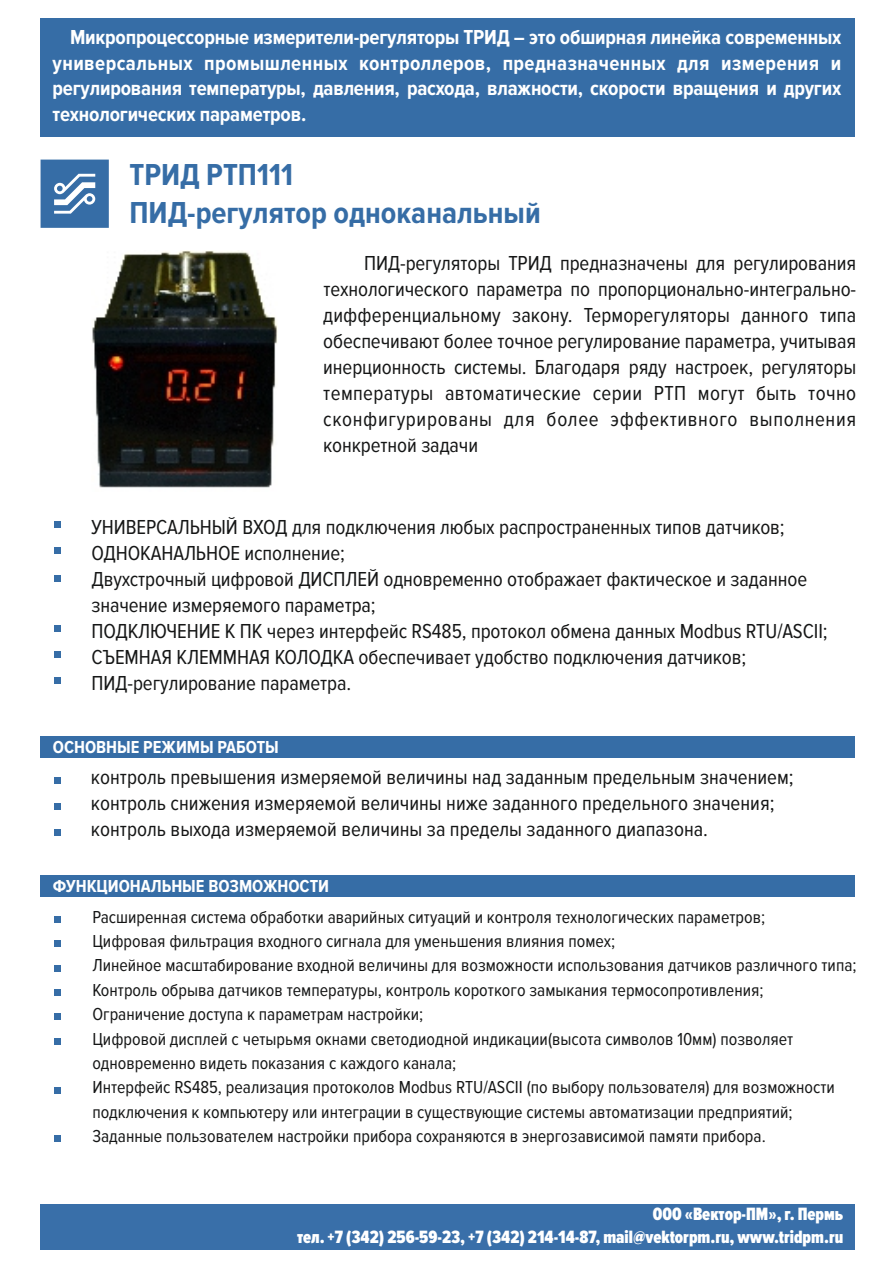
<style>
.page{position:relative;width:893px;height:1263px;background:#fff}
.page>*{position:absolute;margin:0;border:0;box-sizing:border-box;transform-origin:0 0}
.t1{font:700 31.5px/38.2px "Proxima Nova Cond";color:#366da6}
.t2{font:21px/26px "Proxima Nova Cond";letter-spacing:-.005em;color:#151616}
.t3{font:700 21px/25.7px "Proxima Nova Cond";letter-spacing:-.01em;color:#fff;text-align:justify}
.t4{font:900 18.45px/22.5px "Proxima Nova Ex Cn";color:#fff;text-align:right}
.t5{font:18px/24.3px "Proxima Nova Cond";color:#151616}
.t6{font:700 18px "Proxima Nova Cond";color:#fff}
</style>
<div class="page">
<svg style="left:41px;top:160px;width:68px;height:68px;background:#5281b2"></svg>
<div style="left:41px;top:737px;width:814px;height:21px;background:#366da6"></div>
<svg style="left:54px;top:777px;width:6px;height:6px"></svg>
<div style="left:54px;top:803px;width:6px;height:7px;background:#366da6"></div>
<div style="left:54px;top:829px;width:6px;height:7px;background:#366da6"></div>
<svg style="left:54px;top:522px;width:6px;height:6px"></svg>
<svg style="left:54px;top:548px;width:6px;height:6px"></svg>
<svg style="left:54px;top:626px;width:6px;height:6px"></svg>
<svg style="left:54px;top:652px;width:6px;height:6px"></svg>
<svg style="left:54px;top:678px;width:6px;height:6px"></svg>
<div style="left:41px;top:875px;width:814px;height:22px;background:#366da6"></div>
<div style="left:54px;top:916px;width:6px;height:7px;background:#366da6"></div>
<svg style="left:54px;top:941px;width:6px;height:6px"></svg>
<svg style="left:54px;top:965px;width:6px;height:6px"></svg>
<div style="left:54px;top:989px;width:6px;height:7px;background:#366da6"></div>
<svg style="left:54px;top:1014px;width:6px;height:6px"></svg>
<svg style="left:54px;top:1038px;width:6px;height:6px"></svg>
<svg style="left:54px;top:1087px;width:6px;height:6px"></svg>
<svg style="left:54px;top:1136px;width:6px;height:6px"></svg>
<div style="left:41px;top:18px;width:814px;height:118px;background:#366da6"></div>
<div style="left:41px;top:1205px;width:814px;height:45px;background:#396fa9"></div>
<div style="left:54px;top:575px;width:6px;height:7px;background:#366da6"></div>
<img style="left:92px;top:251px;width:186px;height:237px">
<p class="t3" style="left:53px;top:25px;width:790px;text-indent:17px">Микропроцессорные измерители-регуляторы ТРИД – это обширная линейка современных универсальных промышленных контроллеров, предназначенных для измерения и регулирования температуры, давления, расхода, влажности, скорости вращения и других технологических параметров.</p>
<h1 class="t1" style="left:130px;top:157px;width:413px">ТРИД РТП111<br>ПИД-регулятор одноканальный</h1>
<p class="t2" style="left:323px;top:251px;width:534px;text-align:justify;text-indent:41px">ПИД-регуляторы ТРИД предназначены для регулирования технологического параметра по пропорционально-интегрально&shy;дифференциальному закону. Терморегуляторы данного типа обеспечивают более точное регулирование параметра, учитывая инерционность системы. Благодаря ряду настроек, регуляторы температуры автоматические серии РТП могут быть точно сконфигурированы для более эффективного выполнения конкретной задачи</p>
<p class="t2" style="left:91px;top:515px;width:738px">УНИВЕРСАЛЬНЫЙ ВХОД для подключения любых распространенных типов датчиков; ОДНОКАНАЛЬНОЕ исполнение;<br>Двухстрочный цифровой ДИСПЛЕЙ одновременно отображает фактическое и заданное значение измеряемого параметра;<br>ПОДКЛЮЧЕНИЕ К ПК через интерфейс RS485, протокол обмена данных Modbus RTU/ASCII; СЪЕМНАЯ КЛЕММНАЯ КОЛОДКА обеспечивает удобство подключения датчиков; ПИД-регулирование параметра.</p>
<p class="t6" style="left:53px;top:739px;width:227px">ОСНОВНЫЕ РЕЖИМЫ РАБОТЫ</p>
<p class="t2" style="left:91px;top:764px;width:704px">контроль превышения измеряемой величины над заданным предельным значением; контроль снижения измеряемой величины ниже заданного предельного значения; контроль выхода измеряемой величины за пределы заданного диапазона.</p>
<p class="t6" style="left:53px;top:878px;width:278px">ФУНКЦИОНАЛЬНЫЕ ВОЗМОЖНОСТИ</p>
<p class="t5" style="left:92px;top:905px;width:766px">Расширенная система обработки аварийных ситуаций и контроля технологических параметров;<br>Цифровая фильтрация входного сигнала для уменьшения влияния помех;<br>Линейное масштабирование входной величины для возможности использования датчиков различного типа; Контроль обрыва датчиков температуры, контроль короткого замыкания термосопротивления; Ограничение доступа к параметрам настройки;<br>Цифровой дисплей с четырьмя окнами светодиодной индикации(высота символов 10мм) позволяет одновременно видеть показания с каждого канала;<br>Интерфейс RS485, реализация протоколов Modbus RTU/ASCII (по выбору пользователя) для возможности подключения к компьютеру или интеграции в существующие системы автоматизации предприятий; Заданные пользователем настройки прибора сохраняются в энергозависимой памяти прибора.</p>
<p class="t4" style="left:297px;top:1204px;width:548px">ООО «Вектор-ПМ», г. Пермь<br>тел. +7 (342) 256-59-23, +7 (342) 214-14-87, mail@vektorpm.ru, www.tridpm.ru</p>
</div>
